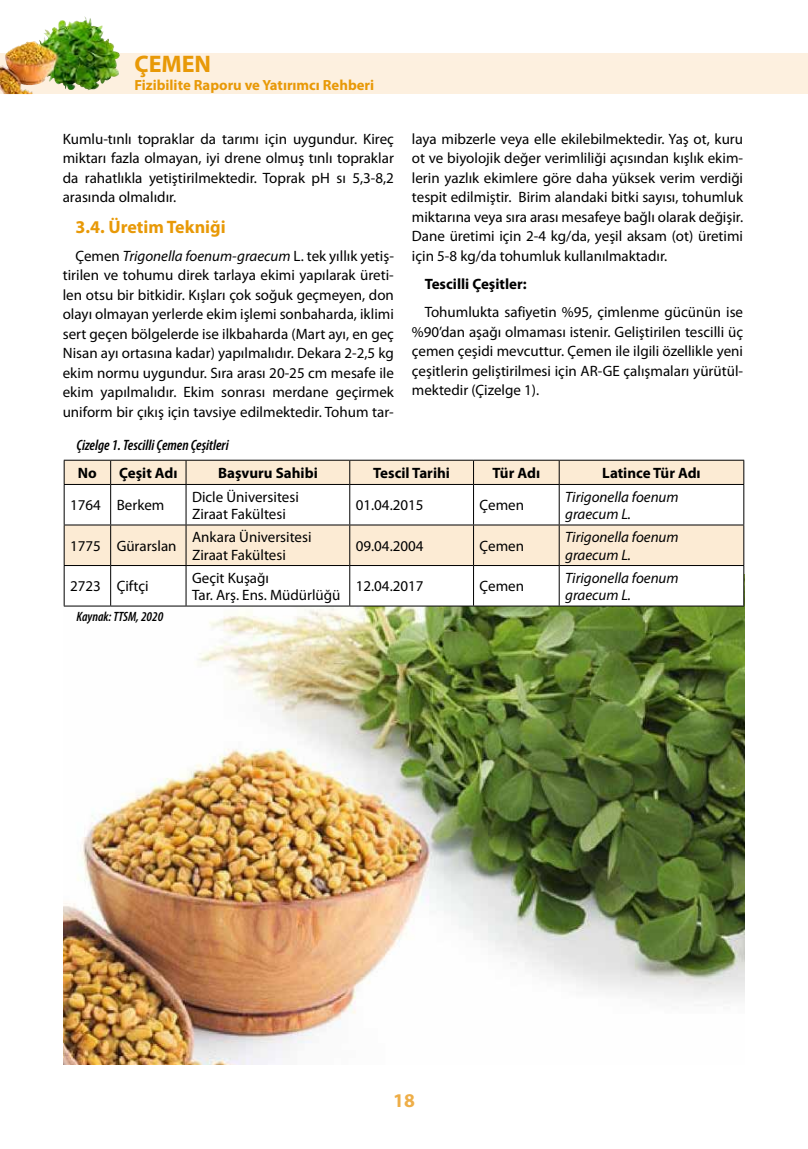
<style>
.page{position:relative;width:808px;height:1149px;background:#fff}
.page>*{position:absolute;margin:0;border:0;box-sizing:border-box;transform-origin:0 0}
.t1{font:700 24px "Myriad Pro";color:#e89907}
.t2{font:700 19.5px "Myriad Pro";color:#eeae48}
.t3{font:700 18px "Myriad Pro";color:#e89907}
.t4{font:15px/19.5px "Myriad Pro";color:#000;text-align:justify}
.t5{font:italic 15px/17.2px "Myriad Pro";color:#000}
.t6{font:700 15px "Myriad Pro";color:#000}
.t7{font:italic 600 condensed 15px "Myriad Pro";color:#000}
.t8{font:700 14.7px "Myriad Pro";color:#e89907}
.t9{font:italic 600 condensed 13.5px "Myriad Pro";color:#000}
.s1{font-style:italic}
</style>
<div class="page">
<div style="left:0;top:53px;width:808px;height:41px;background:#fdf0df"></div>
<img style="left:0;top:16px;width:99px;height:78px">
<img style="left:64px;top:606px;width:680px;height:458px">
<svg style="left:65px;top:460px;width:678px;height:24px;background:#f3e3cc"></svg>
<svg style="left:65px;top:485px;width:678px;height:120px"></svg>
<hr style="left:64px;top:459px;width:47px;height:1px;background:#000">
<svg style="left:64px;top:460px;width:1px;height:24px"></svg>
<hr style="left:111px;top:459px;width:75px;height:1px;background:#000">
<svg style="left:110px;top:460px;width:1px;height:24px"></svg>
<hr style="left:186px;top:459px;width:164px;height:1px;background:#000">
<svg style="left:186px;top:460px;width:1px;height:24px"></svg>
<hr style="left:350px;top:459px;width:123px;height:1px;background:#000">
<svg style="left:349px;top:460px;width:1px;height:24px"></svg>
<hr style="left:473px;top:459px;width:86px;height:1px;background:#000">
<svg style="left:473px;top:460px;width:1px;height:24px"></svg>
<hr style="left:559px;top:459px;width:185px;height:1px;background:#000">
<svg style="left:559px;top:460px;width:1px;height:24px"></svg>
<svg style="left:743px;top:460px;width:1px;height:24px"></svg>
<hr style="left:64px;top:484px;width:47px;height:1px;background:#000">
<hr style="left:64px;top:484px;width:1px;height:40px;background:#000">
<hr style="left:111px;top:484px;width:75px;height:1px;background:#000">
<hr style="left:110px;top:484px;width:1px;height:40px;background:#000">
<hr style="left:186px;top:484px;width:164px;height:1px;background:#000">
<hr style="left:186px;top:484px;width:1px;height:40px;background:#000">
<hr style="left:350px;top:484px;width:123px;height:1px;background:#000">
<hr style="left:349px;top:484px;width:1px;height:40px;background:#000">
<hr style="left:473px;top:484px;width:86px;height:1px;background:#000">
<hr style="left:473px;top:484px;width:1px;height:40px;background:#000">
<hr style="left:559px;top:484px;width:185px;height:1px;background:#000">
<hr style="left:559px;top:484px;width:1px;height:40px;background:#000">
<hr style="left:743px;top:484px;width:1px;height:40px;background:#000">
<hr style="left:64px;top:524px;width:47px;height:1px;background:#000">
<hr style="left:64px;top:525px;width:1px;height:40px;background:#000">
<hr style="left:111px;top:524px;width:75px;height:1px;background:#000">
<hr style="left:110px;top:525px;width:1px;height:40px;background:#000">
<hr style="left:186px;top:524px;width:164px;height:1px;background:#000">
<hr style="left:186px;top:525px;width:1px;height:40px;background:#000">
<hr style="left:350px;top:524px;width:123px;height:1px;background:#000">
<hr style="left:349px;top:525px;width:1px;height:40px;background:#000">
<hr style="left:473px;top:524px;width:86px;height:1px;background:#000">
<hr style="left:473px;top:525px;width:1px;height:40px;background:#000">
<hr style="left:559px;top:524px;width:185px;height:1px;background:#000">
<hr style="left:559px;top:525px;width:1px;height:40px;background:#000">
<hr style="left:743px;top:525px;width:1px;height:40px;background:#000">
<hr style="left:64px;top:565px;width:47px;height:1px;background:#000">
<hr style="left:64px;top:565px;width:1px;height:40px;background:#000">
<hr style="left:111px;top:565px;width:75px;height:1px;background:#000">
<hr style="left:110px;top:565px;width:1px;height:40px;background:#000">
<hr style="left:186px;top:565px;width:164px;height:1px;background:#000">
<hr style="left:186px;top:565px;width:1px;height:40px;background:#000">
<hr style="left:350px;top:565px;width:123px;height:1px;background:#000">
<hr style="left:349px;top:565px;width:1px;height:40px;background:#000">
<hr style="left:473px;top:565px;width:86px;height:1px;background:#000">
<hr style="left:473px;top:565px;width:1px;height:40px;background:#000">
<hr style="left:559px;top:565px;width:185px;height:1px;background:#000">
<hr style="left:559px;top:565px;width:1px;height:40px;background:#000">
<hr style="left:743px;top:565px;width:1px;height:40px;background:#000">
<hr style="left:64px;top:605px;width:47px;height:1px;background:#000">
<hr style="left:111px;top:605px;width:75px;height:1px;background:#000">
<hr style="left:186px;top:605px;width:164px;height:1px;background:#000">
<hr style="left:350px;top:605px;width:123px;height:1px;background:#000">
<hr style="left:473px;top:605px;width:86px;height:1px;background:#000">
<hr style="left:559px;top:605px;width:185px;height:1px;background:#000">
<h1 class="t1" style="left:134px;top:49px;width:78px">ÇEMEN</h1>
<p class="t8" style="left:134px;top:76px;width:241px">Fizibilite Raporu ve Yatırımcı Rehberi</p>
<p class="t4" style="left:63px;top:129px;width:333px">Kumlu-tınlı topraklar da tarımı için uygundur. Kireç miktarı fazla olmayan, iyi drene olmuş tınlı topraklar da rahatlıkla yetiştirilmektedir. Toprak pH sı 5,3-8,2 arasında olmalıdır.</p>
<p class="t3" style="left:75px;top:215px;width:152px">3.4. Üretim Tekniği</p>
<p class="t4" style="left:63px;top:245px;width:333px;text-indent:13px">Çemen <span class="s1">Trigonella foenum-graecum</span> L. tek yıllık yetiş&shy;tirilen ve tohumu direk tarlaya ekimi yapılarak üreti&shy;len otsu bir bitkidir. Kışları çok soğuk geçmeyen, don olayı olmayan yerlerde ekim işlemi sonbaharda, iklimi sert geçen bölgelerde ise ilkbaharda (Mart ayı, en geç Nisan ayı ortasına kadar) yapılmalıdır. Dekara 2-2,5 kg ekim normu uygundur. Sıra arası 20-25 cm mesafe ile ekim yapılmalıdır. Ekim sonrası merdane geçirmek uniform bir çıkış için tavsiye edilmektedir. Tohum tar-</p>
<p class="t4" style="left:412px;top:129px;width:333px">laya mibzerle veya elle ekilebilmektedir. Yaş ot, kuru ot ve biyolojik değer verimliliği açısından kışlık ekim&shy;lerin yazlık ekimlere göre daha yüksek verim verdiği tespit edilmiştir. Birim alandaki bitki sayısı, tohumluk miktarına veya sıra arası mesafeye bağlı olarak değişir.<br>Dane üretimi için 2-4 kg/da, yeşil aksam (ot) üretimi için 5-8 kg/da tohumluk kullanılmaktadır.</p>
<p class="t6" style="left:425px;top:274px;width:103px">Tescilli Çeşitler:</p>
<p class="t4" style="left:412px;top:302px;width:333px;text-indent:13px">Tohumlukta safiyetin %95, çimlenme gücünün ise %90’dan aşağı olmaması istenir. Geliştirilen tescilli üç çemen çeşidi mevcuttur. Çemen ile ilgili özellikle yeni çeşitlerin geliştirilmesi için AR-GE çalışmaları yürütül&shy;mektedir (Çizelge 1).</p>
<p class="t7" style="left:77px;top:435px;width:154px">Çizelge 1. Tescilli Çemen Çeşitleri</p>
<p class="t6" style="left:78px;top:463px;width:20px">No</p>
<p class="t6" style="left:119px;top:463px;width:60px">Çeşit Adı</p>
<p class="t6" style="left:218px;top:463px;width:101px">Başvuru Sahibi</p>
<p class="t6" style="left:373px;top:463px;width:78px">Tescil Tarihi</p>
<p class="t6" style="left:493px;top:463px;width:49px">Tür Adı</p>
<p class="t6" style="left:602px;top:463px;width:100px">Latince Tür Adı</p>
<p class="t4" style="left:70px;top:495px;width:96px">1764 Berkem</p>
<p class="t4" style="left:192px;top:487px;width:108px;line-height:17.2px">Dicle Üniversitesi<br>Ziraat Fakültesi</p>
<p class="t4" style="left:356px;top:495px;width:69px">01.04.2015</p>
<p class="t4" style="left:479px;top:495px;width:46px">Çemen</p>
<p class="t5" style="left:565px;top:487px;width:115px">Tirigonella foenum graecum L.</p>
<p class="t4" style="left:70px;top:535px;width:108px">1775 Gürarslan</p>
<p class="t4" style="left:192px;top:528px;width:121px;line-height:17.2px">Ankara Üniversitesi<br>Ziraat Fakültesi</p>
<p class="t4" style="left:356px;top:535px;width:69px">09.04.2004</p>
<p class="t4" style="left:479px;top:535px;width:46px">Çemen</p>
<p class="t5" style="left:565px;top:528px;width:115px">Tirigonella foenum graecum L.</p>
<p class="t4" style="left:70px;top:576px;width:80px">2723 Çiftçi</p>
<p class="t4" style="left:192px;top:568px;width:150px;line-height:17.2px">Geçit Kuşağı<br>Tar. Arş. Ens. Müdürlüğü</p>
<p class="t4" style="left:356px;top:576px;width:69px">12.04.2017</p>
<p class="t4" style="left:479px;top:576px;width:46px">Çemen</p>
<p class="t5" style="left:565px;top:568px;width:115px">Tirigonella foenum graecum L.</p>
<p class="t9" style="left:77px;top:608px;width:88px">Kaynak: TTSM, 2020</p>
<h2 class="t2" style="left:393px;top:1087px;width:23px">18</h2>
</div>
